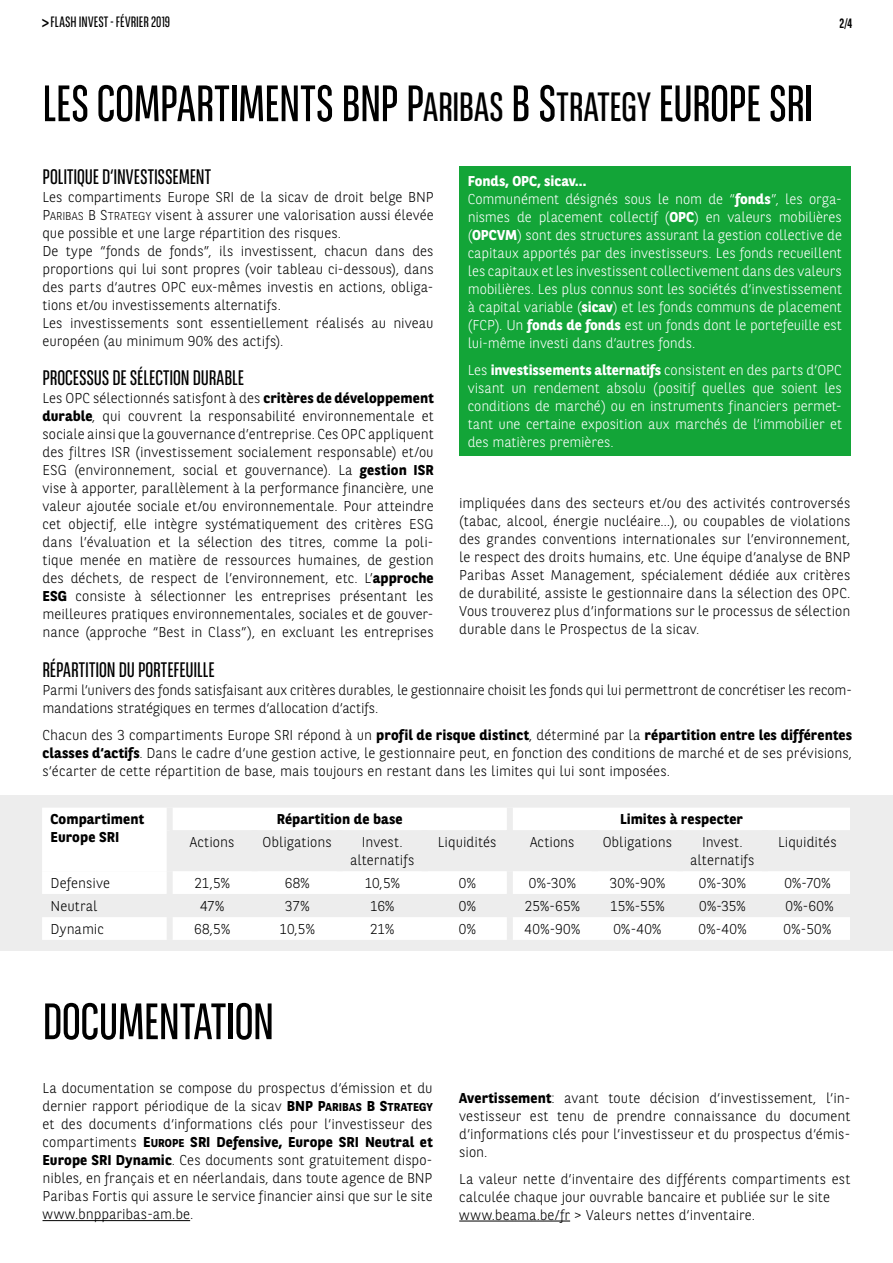
<style>
.page{position:relative;width:893px;height:1263px;background:#fff}
.page>*{position:absolute;margin:0;border:0;box-sizing:border-box;transform-origin:0 0}
.t1{font:51px "BNPP Sans Condensed";letter-spacing:-.015em;color:#000}
.t2{font:21px "BNPP Sans Condensed";letter-spacing:-.005em;color:#000}
.t3{font:15px "BNPP Sans Condensed";letter-spacing:.01em;color:#000}
.t4{font:300 14.25px/18px "BNPP Sans";color:#000;text-align:justify}
.t5{font:300 14.25px/18px "BNPP Sans";letter-spacing:-.005em;color:#fff}
.t6{font:700 14.25px/18px "BNPP Sans";letter-spacing:.01em;color:#000}
.t7{font:700 13.5px "BNPP Sans Condensed";color:#000}
.s1{font-size:21px}
.s2{font-family:"BNPP Sans Condensed SC800"}
.s3{font-family:"BNPP Sans Condensed SC800";font-size:40.8px}
.s4{font-family:"BNPP Sans Light SC800";font-weight:400}
.s5{font-family:"BNPP Sans Light SC800";font-weight:400;font-size:11.4px}
.s6{font-weight:700}
.s7{font-family:"BNPP Sans Bold SC800";font-weight:400}
.s8{font-family:"BNPP Sans Bold SC800";font-weight:400;font-size:11.4px}
</style>
<div class="page">
<div style="left:0;top:795px;width:893px;height:156px;background:#ededed"></div>
<div style="left:42px;top:808px;width:808px;height:22px;background:#fff"></div>
<div style="left:42px;top:830px;width:125px;height:41px;background:#fff"></div>
<svg style="left:42px;top:871px;width:808px;height:69px;fill:#fff"></svg>
<div style="left:167px;top:808px;width:6px;height:22px;background:#ededed"></div>
<div style="left:507px;top:808px;width:6px;height:22px;background:#ededed"></div>
<div style="left:167px;top:871px;width:6px;height:23px;background:#ededed"></div>
<div style="left:507px;top:871px;width:6px;height:23px;background:#ededed"></div>
<div style="left:167px;top:894px;width:6px;height:23px;background:#ededed"></div>
<div style="left:507px;top:894px;width:6px;height:23px;background:#ededed"></div>
<div style="left:167px;top:917px;width:6px;height:23px;background:#ededed"></div>
<div style="left:507px;top:917px;width:6px;height:23px;background:#ededed"></div>
<hr style="left:43px;top:1220px;width:147px;height:1px;background:#000">
<div style="left:459px;top:167px;width:391px;height:289px;background:#13a538"></div>
<hr style="left:459px;top:1221px;width:111px;height:1px;background:#000">
<p class="t3" style="left:41px;top:13px;width:130px"><span class="s1">&gt;</span>FLASH INVEST - FÉVRIER 2019</p>
<p class="t7" style="left:839px;top:15px;width:14px">2/4</p>
<h1 class="t1" style="left:43px;top:72px;width:772px">LES COMPARTIMENTS BNP <span class="s2">P</span><span class="s3">ARIBAS</span> B <span class="s2">S</span><span class="s3">TRATEGY</span> EUROPE SRI</h1>
<h2 class="t2" style="left:43px;top:164px;width:170px">POLITIQUE D‘INVESTISSEMENT</h2>
<p class="t4" style="left:43px;top:188px;width:393px;text-align:left">Les compartiments Europe SRI de la sicav de droit belge BNP <span class="s4">P</span><span class="s5">ARIBAS</span> B <span class="s4">S</span><span class="s5">TRATEGY</span> visent à assurer une valorisation aussi élevée que possible et une large répartition des risques.<br>De type “fonds de fonds”, ils investissent, chacun dans des proportions qui lui sont propres (voir tableau ci-dessous), dans des parts d‘autres OPC eux-mêmes investis en actions, obliga&shy;tions et/ou investissements alternatifs.<br>Les investissements sont essentiellement réalisés au niveau européen (au minimum 90% des actifs).</p>
<h2 class="t2" style="left:43px;top:365px;width:203px">PROCESSUS DE SÉLECTION DURABLE</h2>
<p class="t4" style="left:43px;top:389px;width:393px">Les OPC sélectionnés satisfont à des <span class="s6">critères de développement durable</span>, qui couvrent la responsabilité environnementale et sociale ainsi que la gouvernance d’entreprise. Ces OPC appliquent des filtres ISR (investissement socialement responsable) et/ou ESG (environnement, social et gouvernance). La <span class="s6">gestion ISR </span>vise à apporter, parallèlement à la performance financière, une valeur ajoutée sociale et/ou environnementale. Pour atteindre cet objectif, elle intègre systématiquement des critères ESG dans l’évaluation et la sélection des titres, comme la poli&shy;tique menée en matière de ressources humaines, de gestion des déchets, de respect de l’environnement, etc. L’<span class="s6">approche ESG</span> consiste à sélectionner les entreprises présentant les meilleures pratiques environnementales, sociales et de gouver&shy;nance (approche “Best in Class”), en excluant les entreprises</p>
<p class="t5" style="left:468px;top:172px;width:376px"><span class="s6">Fonds, OPC, sicav…<br></span>Communément désignés sous le nom de “<span class="s6">fonds</span>”, les orga&shy;nismes de placement collectif (<span class="s6">OPC</span>) en valeurs mobilières (<span class="s6">OPCVM</span>) sont des structures assurant la gestion collective de capitaux apportés par des investisseurs. Les fonds recueillent les capitaux et les investissent collectivement dans des valeurs mobilières. Les plus connus sont les sociétés d‘investissement à capital variable (<span class="s6">sicav</span>) et les fonds communs de placement (FCP). Un <span class="s6">fonds de fonds</span> est un fonds dont le portefeuille est lui-même investi dans d‘autres fonds.</p>
<p class="t5" style="left:468px;top:361px;width:376px;text-align:justify">Les <span class="s6">investissements alternatifs</span> consistent en des parts d‘OPC visant un rendement absolu (positif quelles que soient les conditions de marché) ou en instruments financiers permet&shy;tant une certaine exposition aux marchés de l‘immobilier et des matières premières.</p>
<p class="t4" style="left:459px;top:494px;width:393px">impliquées dans des secteurs et/ou des activités controversés (tabac, alcool, énergie nucléaire…), ou coupables de violations des grandes conventions internationales sur l’environnement, le respect des droits humains, etc. Une équipe d’analyse de BNP Paribas Asset Management, spécialement dédiée aux critères de durabilité, assiste le gestionnaire dans la sélection des OPC.<br>Vous trouverez plus d’informations sur le processus de sélection durable dans le Prospectus de la sicav.</p>
<h2 class="t2" style="left:43px;top:656px;width:174px">RÉPARTITION DU PORTEFEUILLE</h2>
<p class="t4" style="left:43px;top:680px;width:811px">Parmi l‘univers des fonds satisfaisant aux critères durables, le gestionnaire choisit les fonds qui lui permettront de concrétiser les recom&shy;mandations stratégiques en termes d‘allocation d‘actifs.</p>
<p class="t4" style="left:43px;top:725px;width:811px">Chacun des 3 compartiments Europe SRI répond à un <span class="s6">profil de risque distinct</span>, déterminé par la <span class="s6">répartition entre les différentes classes d‘actifs</span>. Dans le cadre d‘une gestion active, le gestionnaire peut, en fonction des conditions de marché et de ses prévisions, s‘écarter de cette répartition de base, mais toujours en restant dans les limites qui lui sont imposées.</p>
<p class="t6" style="left:51px;top:810px;width:95px">Compartiment<br>Europe SRI</p>
<p class="t6" style="left:277px;top:810px;width:127px">Répartition de base</p>
<p class="t6" style="left:620px;top:810px;width:124px">Limites à respecter</p>
<p class="t4" style="left:190px;top:832px;width:46px">Actions</p>
<p class="t4" style="left:263px;top:832px;width:71px">Obligations</p>
<p class="t4" style="left:350px;top:832px;width:66px;text-align:center">Invest. alternatifs</p>
<p class="t4" style="left:438px;top:832px;width:60px">Liquidités</p>
<p class="t4" style="left:530px;top:832px;width:46px">Actions</p>
<p class="t4" style="left:603px;top:832px;width:71px">Obligations</p>
<p class="t4" style="left:690px;top:832px;width:66px;text-align:center">Invest. alternatifs</p>
<p class="t4" style="left:778px;top:832px;width:60px">Liquidités</p>
<p class="t4" style="left:51px;top:873px;width:61px">Defensive</p>
<p class="t4" style="left:194px;top:873px;width:37px">21,5%</p>
<p class="t4" style="left:285px;top:873px;width:27px">68%</p>
<p class="t4" style="left:365px;top:873px;width:37px">10,5%</p>
<p class="t4" style="left:459px;top:873px;width:19px">0%</p>
<p class="t4" style="left:529px;top:873px;width:49px">0%-30%</p>
<p class="t4" style="left:609px;top:873px;width:57px">30%-90%</p>
<p class="t4" style="left:699px;top:873px;width:49px">0%-30%</p>
<p class="t4" style="left:784px;top:873px;width:48px">0%-70%</p>
<p class="t4" style="left:51px;top:896px;width:48px">Neutral</p>
<p class="t4" style="left:200px;top:896px;width:26px">47%</p>
<p class="t4" style="left:285px;top:896px;width:26px">37%</p>
<p class="t4" style="left:370px;top:896px;width:26px">16%</p>
<p class="t4" style="left:459px;top:896px;width:19px">0%</p>
<p class="t4" style="left:525px;top:896px;width:56px">25%-65%</p>
<p class="t4" style="left:610px;top:896px;width:56px">15%-55%</p>
<p class="t4" style="left:699px;top:896px;width:48px">0%-35%</p>
<p class="t4" style="left:785px;top:896px;width:50px">0%-60%</p>
<p class="t4" style="left:51px;top:919px;width:55px">Dynamic</p>
<p class="t4" style="left:194px;top:919px;width:37px">68,5%</p>
<p class="t4" style="left:280px;top:919px;width:37px">10,5%</p>
<p class="t4" style="left:370px;top:919px;width:26px">21%</p>
<p class="t4" style="left:459px;top:919px;width:19px">0%</p>
<p class="t4" style="left:524px;top:919px;width:57px">40%-90%</p>
<p class="t4" style="left:613px;top:919px;width:50px">0%-40%</p>
<p class="t4" style="left:698px;top:919px;width:50px">0%-40%</p>
<p class="t4" style="left:784px;top:919px;width:49px">0%-50%</p>
<h1 class="t1" style="left:43px;top:989px;width:233px">DOCUMENTATION</h1>
<p class="t4" style="left:43px;top:1078px;width:392px">La documentation se compose du prospectus d‘émission et du dernier rapport périodique de la sicav <span class="s7">BNP P</span><span class="s8">ARIBAS</span> <span class="s7">B S</span><span class="s8">TRATEGY </span>et des documents d‘informations clés pour l‘investisseur des compartiments <span class="s7">E</span><span class="s8">UROPE</span> <span class="s6">SRI Defensive, Europe SRI Neutral et Europe SRI Dynamic</span>. Ces documents sont gratuitement dispo&shy;nibles, en français et en néerlandais, dans toute agence de BNP Paribas Fortis qui assure le service financier ainsi que sur le site www.bnpparibas-am.be.</p>
<p class="t4" style="left:459px;top:1088px;width:393px"><span class="s6">Avertissement</span>: avant toute décision d‘investissement, l‘in&shy;vestisseur est tenu de prendre connaissance du document d‘informations clés pour l‘investisseur et du prospectus d‘émis&shy;sion.</p>
<p class="t4" style="left:459px;top:1169px;width:393px;text-align:left">La valeur nette d‘inventaire des différents compartiments est calculée chaque jour ouvrable bancaire et publiée sur le site www.beama.be/fr &gt; Valeurs nettes d‘inventaire.</p>
</div>
